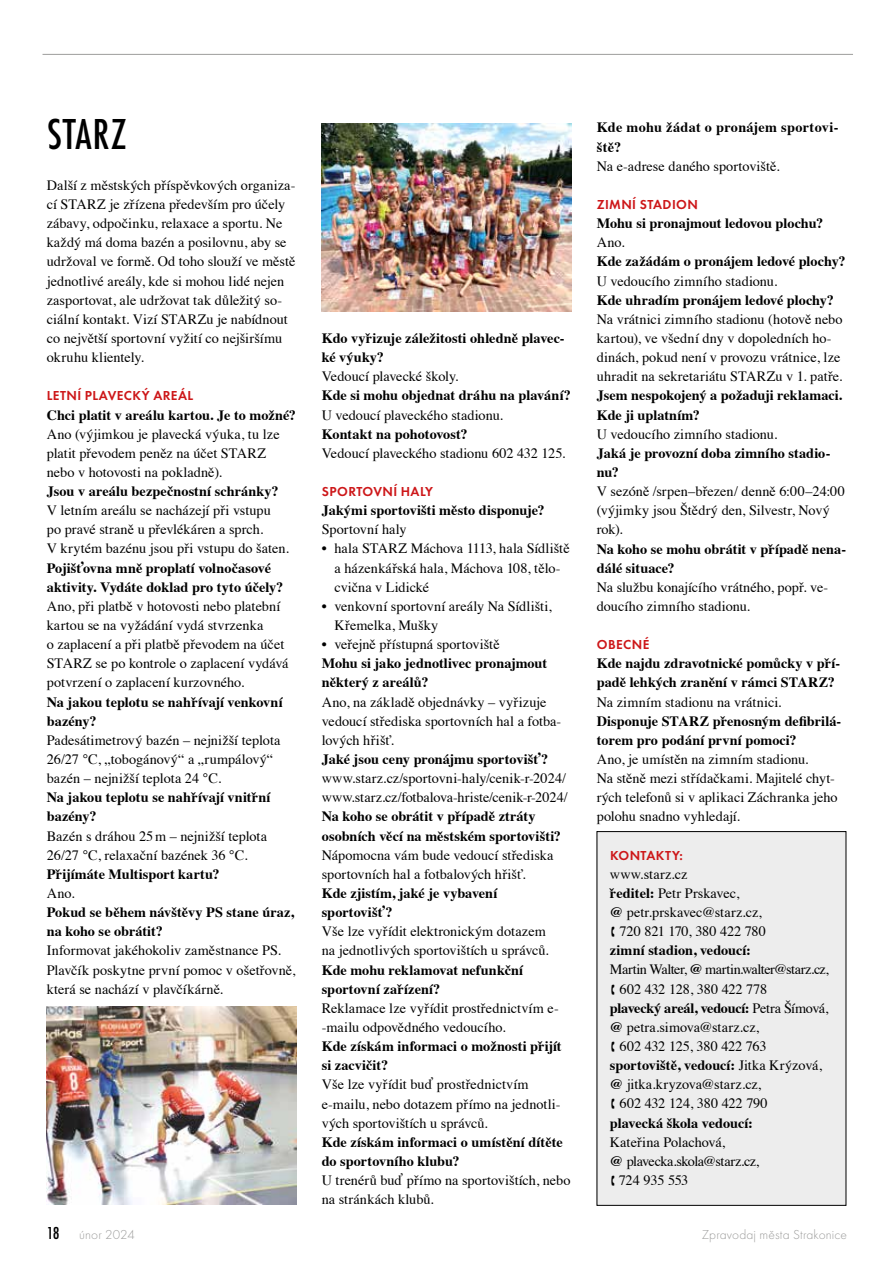
<style>
.page{position:relative;width:893px;height:1263px;background:#fff}
.page>*{position:absolute;margin:0;border:0;box-sizing:border-box;transform-origin:0 0}
.t1{font:500 condensed 45px "Futura TOT";letter-spacing:.02em;color:#000}
.t2{font:14.25px/19.2px "Times";color:#000}
.t3{font:700 14.25px/19.2px "Times";color:#000}
.t4{font:14.25px "Times";letter-spacing:-.03em;color:#000}
.t5{font:700 14.25px "Times";letter-spacing:-.02em;color:#000}
.t6{font:700 14.25px/19.2px "Times";letter-spacing:.02em;color:#000}
.t7{font:14.25px "Times";letter-spacing:-.035em;color:#000}
.t8{font:14.25px "Times";letter-spacing:-.025em;color:#000}
.t9{font:600 13.5px "Futura TOT";letter-spacing:.03em;color:#cd1719}
.t10{font:13.5px "Futura TOT Ligh";letter-spacing:.01em;color:#9d9d9c}
.s1{font-weight:700}
.s2{font-weight:400}
.s3{font-family:"Futura TOT";font-weight:500;font-stretch:condensed;font-size:18px;color:#000}
</style>
<div class="page">
<hr style="left:43px;top:54px;width:810px;height:1px;background:#9d9d9c">
<div style="left:597px;top:831px;width:249px;height:374px;background:#ededed"></div>
<img style="left:322px;top:124px;width:249px;height:187px">
<img style="left:47px;top:1007px;width:249px;height:197px">
<h1 class="t1" style="left:47px;top:109px;width:80px">STARZ</h1>
<p class="t2" style="left:47px;top:174px;width:250px">Další z městských příspěvkových organiza&shy;cí STARZ je zřízena především pro účely zábavy, odpočinku, relaxace a sportu. Ne každý má doma bazén a posilovnu, aby se udržoval ve formě. Od toho slouží ve městě jednotlivé areály, kde si mohou lidé nejen zasportovat, ale udržovat tak důležitý so&shy;ciální kontakt. Vizí STARZu je nabídnout co největší sportovní vyžití co nejširšímu okruhu klientely.</p>
<p class="t9" style="left:47px;top:388px;width:148px">LETNÍ PLAVECKÝ AREÁL</p>
<p class="t3" style="left:47px;top:404px;width:251px">Chci platit v areálu kartou. Je to možné?</p>
<p class="t2" style="left:47px;top:423px;width:234px">Ano (výjimkou je plavecká výuka, tu lze platit převodem peněz na účet STARZ nebo v hotovosti na pokladně).</p>
<p class="t3" style="left:47px;top:480px;width:233px">Jsou v areálu bezpečnostní schránky?</p>
<p class="t2" style="left:47px;top:500px;width:244px">V letním areálu se nacházejí při vstupu<br>po pravé straně u převlékáren a sprch.<br>V krytém bazénu jsou při vstupu do šaten.</p>
<p class="t3" style="left:47px;top:557px;width:238px">Pojišťovna mně proplatí volnočasové aktivity. Vydáte doklad pro tyto účely?</p>
<p class="t2" style="left:47px;top:595px;width:243px">Ano, při platbě v hotovosti nebo platební kartou se na vyžádání vydá stvrzenka<br>o zaplacení a při platbě převodem na účet STARZ se po kontrole o zaplacení vydává potvrzení o zaplacení kurzovného.</p>
<p class="t3" style="left:47px;top:691px;width:237px">Na jakou teplotu se nahřívají venkovní bazény?</p>
<p class="t2" style="left:47px;top:729px;width:235px">Padesátimetrový bazén – nejnižší teplota<br>26/27 °C, „tobogánový“ a „rumpálový“ bazén – nejnižší teplota 24 °C.</p>
<p class="t3" style="left:47px;top:786px;width:225px">Na jakou teplotu se nahřívají vnitřní bazény?</p>
<p class="t2" style="left:47px;top:825px;width:222px">Bazén s dráhou 25m – nejnižší teplota<br>26/27 °C, relaxační bazének 36 °C.</p>
<p class="t3" style="left:47px;top:863px;width:174px">Přijímáte Multisport kartu?</p>
<p class="t2" style="left:47px;top:882px;width:29px">Ano.</p>
<p class="t3" style="left:47px;top:901px;width:249px">Pokud se během návštěvy PS stane úraz, na koho se obrátit?</p>
<p class="t2" style="left:47px;top:940px;width:250px">Informovat jakéhokoliv zaměstnance PS.<br>Plavčík poskytne první pomoc v ošetřovně, která se nachází v plavčíkárně.</p>
<p class="t3" style="left:322px;top:327px;width:244px">Kdo vyřizuje záležitosti ohledně plavec&shy;ké výuky?</p>
<p class="t2" style="left:322px;top:366px;width:138px">Vedoucí plavecké školy.</p>
<p class="t3" style="left:322px;top:385px;width:251px">Kde si mohu objednat dráhu na plavání?</p>
<p class="t2" style="left:322px;top:404px;width:183px">U vedoucí plaveckého stadionu.</p>
<p class="t3" style="left:322px;top:423px;width:147px">Kontakt na pohotovost?</p>
<p class="t2" style="left:322px;top:442px;width:245px">Vedoucí plaveckého stadionu 602 432 125.</p>
<p class="t9" style="left:322px;top:483px;width:113px">SPORTOVNÍ HALY</p>
<p class="t3" style="left:322px;top:499px;width:224px">Jakými sportovišti město disponuje?</p>
<p class="t2" style="left:322px;top:519px;width:86px">Sportovní haly</p>
<p class="t2" style="left:334px;top:538px;width:237px;text-indent:-13px">• hala STARZ Máchova 1113, hala Sídliště a házenkářská hala, Máchova 108, tělo&shy;cvična v Lidické</p>
<p class="t2" style="left:334px;top:595px;width:219px;text-indent:-13px">• venkovní sportovní areály Na Sídlišti,<br>Křemelka, Mušky</p>
<p class="t2" style="left:322px;top:633px;width:179px">• veřejně přístupná sportoviště</p>
<p class="t3" style="left:322px;top:652px;width:227px">Mohu si jako jednotlivec pronajmout některý z areálů?</p>
<p class="t2" style="left:322px;top:691px;width:241px">Ano, na základě objednávky – vyřizuje vedoucí střediska sportovních hal a fotba&shy;lových hřišť.</p>
<p class="t3" style="left:322px;top:748px;width:228px">Jaké jsou ceny pronájmu sportovišť?</p>
<p class="t2" style="left:322px;top:767px;width:247px">www.starz.cz/sportovni-haly/cenik-r-2024/ www.starz.cz/fotbalova-hriste/cenik-r-2024/</p>
<p class="t3" style="left:322px;top:805px;width:241px">Na koho se obrátit v případě ztráty osobních věcí na městském sportovišti?</p>
<p class="t2" style="left:322px;top:844px;width:233px">Nápomocna vám bude vedoucí střediska sportovních hal a fotbalových hřišť.</p>
<p class="t3" style="left:322px;top:882px;width:177px">Kde zjistím, jaké je vybavení sportovišť?</p>
<p class="t2" style="left:322px;top:921px;width:229px">Vše lze vyřídit elektronickým dotazem na jednotlivých sportovištích u správců.</p>
<p class="t3" style="left:322px;top:959px;width:203px">Kde mohu reklamovat nefunkční sportovní zařízení?</p>
<p class="t2" style="left:322px;top:997px;width:238px">Reklamace lze vyřídit prostřednictvím e--mailu odpovědného vedoucího.</p>
<p class="t3" style="left:322px;top:1035px;width:241px">Kde získám informaci o možnosti přijít si zacvičit?</p>
<p class="t2" style="left:322px;top:1074px;width:240px">Vše lze vyřídit buď prostřednictvím e-mailu, nebo dotazem přímo na jednotli&shy;vých sportovištích u správců.</p>
<p class="t3" style="left:322px;top:1131px;width:243px">Kde získám informaci o umístění dítěte do sportovního klubu?</p>
<p class="t2" style="left:322px;top:1169px;width:250px">U trenérů buď přímo na sportovištích, nebo na stránkách klubů.</p>
<p class="t6" style="left:597px;top:117px;width:243px">Kde mohu žádat o pronájem sportovi&shy;ště?</p>
<p class="t2" style="left:597px;top:155px;width:184px">Na e-adrese daného sportoviště.</p>
<p class="t9" style="left:597px;top:196px;width:103px">ZIMNÍ STADION</p>
<p class="t3" style="left:597px;top:212px;width:228px">Mohu si pronajmout ledovou plochu?</p>
<p class="t2" style="left:597px;top:232px;width:29px">Ano.</p>
<p class="t3" style="left:597px;top:250px;width:250px">Kde zažádám o pronájem ledové plochy?</p>
<p class="t2" style="left:597px;top:270px;width:182px">U vedoucího zimního stadionu.</p>
<p class="t3" style="left:597px;top:289px;width:239px">Kde uhradím pronájem ledové plochy?</p>
<p class="t2" style="left:597px;top:308px;width:247px">Na vrátnici zimního stadionu (hotově nebo kartou), ve všední dny v dopoledních ho&shy;dinách, pokud není v provozu vrátnice, lze uhradit na sekretariátu STARZu v 1. patře.</p>
<p class="t3" style="left:597px;top:384px;width:247px">Jsem nespokojený a požaduji reklamaci.<br>Kde ji uplatním?</p>
<p class="t2" style="left:597px;top:423px;width:182px">U vedoucího zimního stadionu.</p>
<p class="t3" style="left:597px;top:442px;width:235px">Jaká je provozní doba zimního stadio&shy;nu?</p>
<p class="t2" style="left:597px;top:480px;width:250px">V sezóně /srpen–březen/ denně 6:00–24:00 (výjimky jsou Štědrý den, Silvestr, Nový rok).</p>
<p class="t3" style="left:597px;top:538px;width:251px">Na koho se mohu obrátit v případě nena&shy;dálé situace?</p>
<p class="t2" style="left:597px;top:576px;width:233px">Na službu konajícího vrátného, popř. ve&shy;doucího zimního stadionu.</p>
<p class="t9" style="left:597px;top:636px;width:54px">OBECNÉ</p>
<p class="t3" style="left:597px;top:652px;width:245px">Kde najdu zdravotnické pomůcky v pří&shy;padě lehkých zranění v rámci STARZ?</p>
<p class="t2" style="left:597px;top:691px;width:186px">Na zimním stadionu na vrátnici.</p>
<p class="t3" style="left:597px;top:710px;width:246px">Disponuje STARZ přenosným defibrilá&shy;torem pro podání první pomoci?</p>
<p class="t2" style="left:597px;top:748px;width:242px">Ano, je umístěn na zimním stadionu.<br>Na stěně mezi střídačkami. Majitelé chyt&shy;rých telefonů si v aplikaci Záchranka jeho polohu snadno vyhledají.</p>
<p class="t9" style="left:610px;top:847px;width:74px">KONTAKTY:</p>
<p class="t2" style="left:610px;top:863px;width:79px">www.starz.cz</p>
<p class="t2" style="left:610px;top:882px;width:131px"><span class="s1">ředitel:</span> Petr Prskavec,</p>
<p class="t2" style="left:610px;top:901px;width:153px"><span class="s1">@</span> petr.prskavec@starz.cz,</p>
<p class="t2" style="left:620px;top:920px;width:148px">720 821 170, 380 422 780</p>
<p class="t3" style="left:610px;top:939px;width:143px">zimní stadion, vedoucí:</p>
<p class="t4" style="left:610px;top:956px;width:220px">Martin Walter, <span class="s1">@</span> martin.walter@starz.cz,</p>
<p class="t2" style="left:620px;top:978px;width:149px">602 432 128, 380 422 778</p>
<p class="t5" style="left:610px;top:994px;width:220px">plavecký areál, vedoucí: <span class="s2">Petra Šímová,</span></p>
<p class="t2" style="left:610px;top:1016px;width:151px"><span class="s1">@</span> petra.simova@starz.cz,</p>
<p class="t2" style="left:620px;top:1035px;width:148px">602 432 125, 380 422 763</p>
<p class="t3" style="left:610px;top:1054px;width:213px">sportoviště, vedoucí: <span class="s2">Jitka Krýzová,</span></p>
<p class="t2" style="left:610px;top:1074px;width:153px"><span class="s1">@</span> jitka.kryzova@starz.cz,</p>
<p class="t2" style="left:620px;top:1093px;width:150px">602 432 124, 380 422 790</p>
<p class="t3" style="left:610px;top:1112px;width:144px">plavecká škola vedoucí:</p>
<p class="t2" style="left:610px;top:1131px;width:117px">Kateřina Polachová,</p>
<p class="t7" style="left:610px;top:1148px;width:151px"><span class="s1">@</span> plavecka.skola@starz.cz,</p>
<p class="t8" style="left:619px;top:1167px;width:71px">724 935 553</p>
<p class="t10" style="left:47px;top:1227px;width:90px"><span class="s3">18</span> únor 2024</p>
<p class="t10" style="left:702px;top:1227px;width:147px">Zpravodaj města Strakonice</p>
</div>
